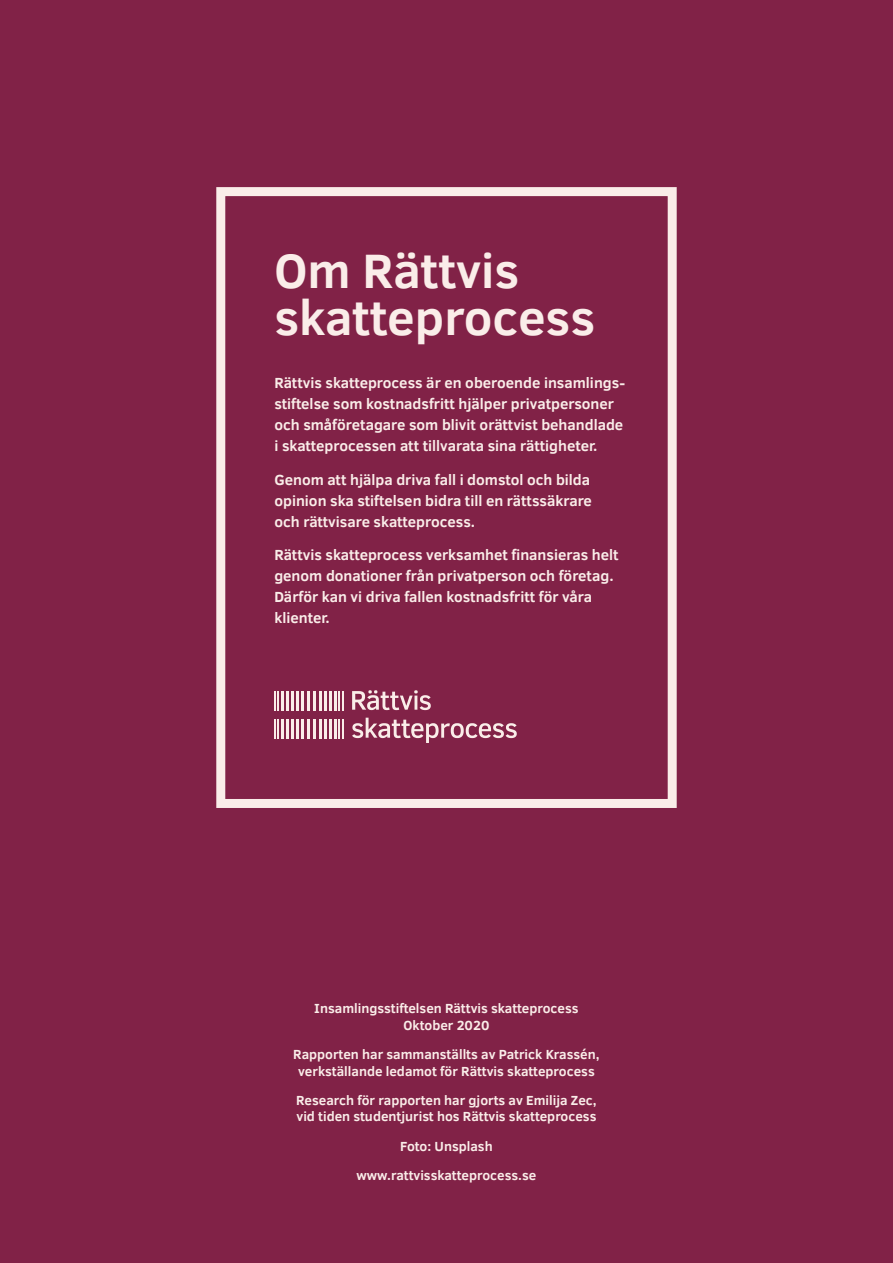
<style>
.page{position:relative;width:893px;height:1263px;background:#812247}
.page>*{position:absolute;margin:0;border:0;box-sizing:border-box;transform-origin:0 0}
.t1{font:700 49.5px/46.5px "Clear Sans";color:#faede9}
.Brödtext{font:700 15px/21px "Clear Sans";color:#faede9}
.Brödtext-2{font:700 13.5px/16.5px "Clear Sans";color:#faede9;text-align:center}
</style>
<div class="page">
<div style="left:216px;top:187px;width:461px;height:621px;border:9px solid #faede9"></div>
<svg style="left:352px;top:690px;width:79px;height:20px"></svg>
<svg style="left:352px;top:718px;width:165px;height:25px"></svg>
<svg style="left:274px;top:691px;width:14px;height:19px"></svg>
<hr style="left:291px;top:691px;width:3px;height:19px;background:#faede9">
<hr style="left:296px;top:691px;width:3px;height:19px;background:#faede9">
<svg style="left:302px;top:691px;width:2px;height:19px"></svg>
<hr style="left:307px;top:691px;width:3px;height:19px;background:#faede9">
<svg style="left:334px;top:691px;width:9px;height:19px"></svg>
<hr style="left:329px;top:691px;width:3px;height:19px;background:#faede9">
<hr style="left:324px;top:691px;width:3px;height:19px;background:#faede9">
<svg style="left:319px;top:691px;width:2px;height:19px"></svg>
<hr style="left:313px;top:691px;width:3px;height:19px;background:#faede9">
<svg style="left:274px;top:719px;width:14px;height:19px"></svg>
<hr style="left:291px;top:719px;width:3px;height:19px;background:#faede9">
<hr style="left:296px;top:719px;width:3px;height:19px;background:#faede9">
<svg style="left:302px;top:719px;width:2px;height:19px"></svg>
<hr style="left:307px;top:719px;width:3px;height:19px;background:#faede9">
<svg style="left:334px;top:719px;width:9px;height:19px"></svg>
<hr style="left:329px;top:719px;width:3px;height:19px;background:#faede9">
<hr style="left:324px;top:719px;width:3px;height:19px;background:#faede9">
<svg style="left:319px;top:719px;width:2px;height:19px"></svg>
<hr style="left:313px;top:719px;width:3px;height:19px;background:#faede9">
<p class="t1" style="left:274px;top:246px;width:322px">Om Rättvis skatteprocess</p>
<p class="Brödtext" style="left:274px;top:371px;width:352px">Rättvis skatteprocess är en oberoende insamlings&shy;stiftelse som kostnadsfritt hjälper privatpersoner och småföretagare som blivit orättvist behandlade i skatteprocessen att tillvarata sina rättigheter.</p>
<p class="Brödtext" style="left:274px;top:468px;width:319px;text-align:justify">Genom att hjälpa driva fall i domstol och bilda opinion ska stiftelsen bidra till en rättssäkrare och rättvisare skatteprocess.</p>
<p class="Brödtext" style="left:274px;top:544px;width:346px">Rättvis skatteprocess verksamhet finansieras helt genom donationer från privatperson och företag.<br>Därför kan vi driva fallen kostnadsfritt för våra klienter.</p>
<p class="Brödtext-2" style="left:314px;top:1000px;width:266px">Insamlingsstiftelsen Rättvis skatteprocess<br>Oktober 2020</p>
<p class="Brödtext-2" style="left:293px;top:1046px;width:308px">Rapporten har sammanställts av Patrick Krassén, verkställande ledamot för Rättvis skatteprocess</p>
<p class="Brödtext-2" style="left:296px;top:1091px;width:302px;text-align:left">Research för rapporten har gjorts av Emilija Zec, vid tiden studentjurist hos Rättvis skatteprocess</p>
<p class="Brödtext-2" style="left:400px;top:1137px;width:94px">Foto: Unsplash</p>
<p class="Brödtext-2" style="left:357px;top:1166px;width:181px">www.rattvisskatteprocess.se</p>
</div>
